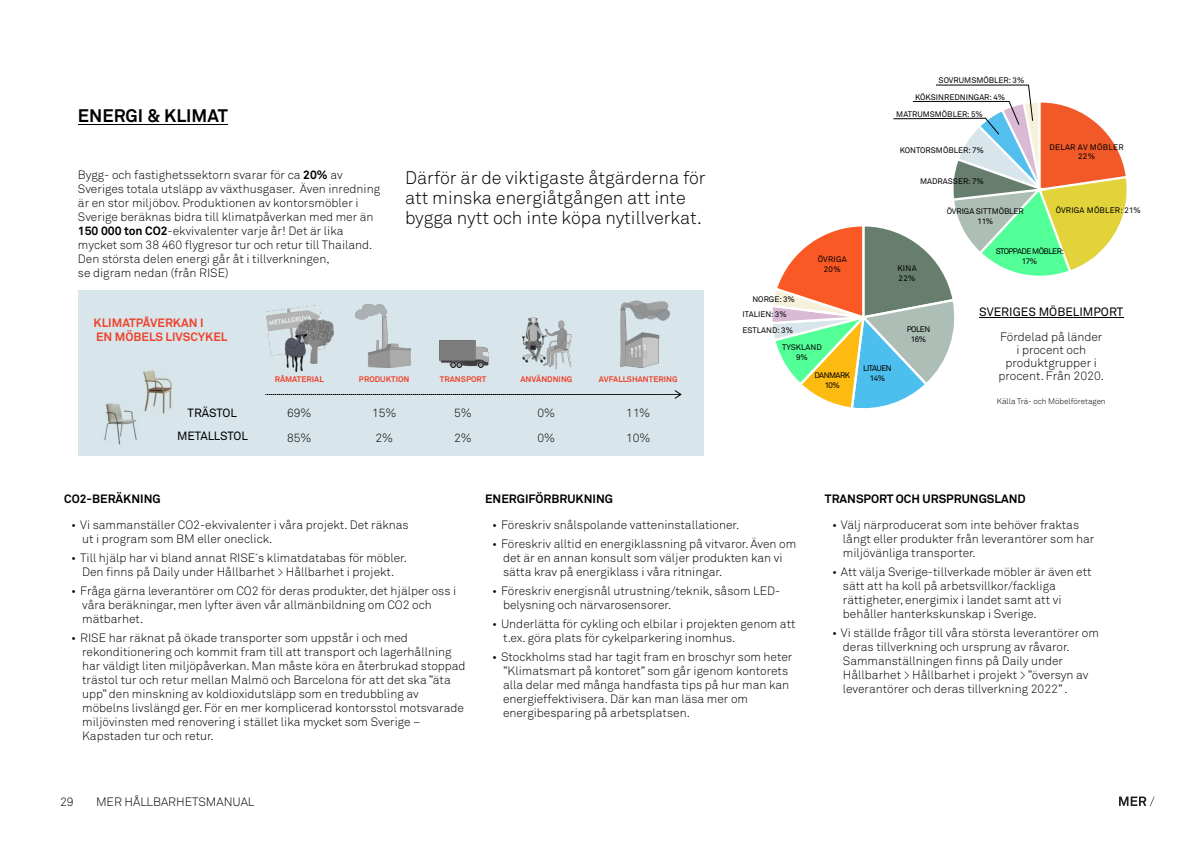
<style>
.page{position:relative;width:1191px;height:842px;background:#fff}
.page>*{position:absolute;margin:0;border:0;box-sizing:border-box;transform-origin:0 0}
.t1{font:300 18px/20px "Akkurat Std";color:#000}
.t2{font:700 18px "Akkurat Std";color:#000}
.t3{font:300 12px/14px "Akkurat Std";color:#000}
.t4{font:700 12px "Akkurat Std";color:#000}
.t5{font:700 12px/14px "Akkurat Std";color:#ef432d}
.t6{font:12px "Akkurat Std";color:#000}
.t7{font:300 11.9px "Akkurat Std";color:#000}
.t8{font:300 11.8px/25.1px "Akkurat Std";color:#000}
.t9{font:11.8px/23.4px "Akkurat Std";letter-spacing:-.005em;color:#000;text-align:center}
.t10{font:700 8.1px "Akkurat Std";color:#ef432d}
.t11{font:8px/10px "Akkurat Std";color:#000;text-align:center}
.t12{font:8px/10px "Akkurat Std";letter-spacing:-.065em;color:#000;text-align:center}
.t13{font:300 8px "Akkurat Std";color:#000}
.t14{font:8px/9px "Akkurat Std";letter-spacing:.035em;color:#000;text-align:center}
.t15{font:8px "Akkurat Std";letter-spacing:.025em;color:#000}
.t16{font:8px/10px "Akkurat Std";letter-spacing:.03em;color:#000;text-align:center}
.s1{font-weight:700}
</style>
<div class="page">
<svg style="left:1119px;top:796px;width:35px;height:10px"></svg>
<hr style="left:78px;top:124px;width:150px;height:1px;background:#000">
<svg style="left:772px;top:85px;width:355px;height:324px"></svg>
<hr style="left:979px;top:317px;width:144px;height:1px;background:#000">
<div style="left:78px;top:291px;width:625px;height:164px;background:#d8e5ea"></div>
<img style="left:355px;top:305px;width:56px;height:63px">
<img style="left:440px;top:341px;width:48px;height:27px">
<img style="left:266px;top:305px;width:67px;height:67px">
<img style="left:620px;top:300px;width:49px;height:68px">
<img style="left:522px;top:317px;width:49px;height:51px">
<img style="left:143px;top:370px;width:29px;height:44px">
<svg style="left:266px;top:390px;width:415px;height:9px"></svg>
<img style="left:104px;top:403px;width:33px;height:42px">
<h1 class="t2" style="left:78px;top:108px;width:151px">ENERGI &amp; KLIMAT</h1>
<p class="t3" style="left:78px;top:169px;width:304px">Bygg- och fastighetssektorn svarar för ca <span class="s1">20%</span> av Sveriges totala utsläpp av växthusgaser. Även inredning är en stor miljöbov. Produktionen av kontorsmöbler i Sverige beräknas bidra till klimatpåverkan med mer än <span class="s1">150 000 ton CO2</span>-ekvivalenter varje år! Det är lika mycket som 38 460 flygresor tur och retur till Thailand.<br>Den största delen energi går åt i tillverkningen,<br>se digram nedan (från RISE)</p>
<h1 class="t1" style="left:405px;top:169px;width:302px">Därför är de viktigaste åtgärderna för att minska energiåtgången att inte bygga nytt och inte köpa nytillverkat.</h1>
<p class="t5" style="left:94px;top:316px;width:135px">KLIMATPÅVERKAN I<br>EN MÖBELS LIVSCYKEL</p>
<p class="t9" style="left:177px;top:402px;width:72px">TRÄSTOL<br>METALLSTOL</p>
<p class="t10" style="left:275px;top:376px;width:51px">RÅMATERIAL</p>
<p class="t10" style="left:359px;top:376px;width:52px">PRODUKTION</p>
<p class="t10" style="left:440px;top:376px;width:48px">TRANSPORT</p>
<p class="t10" style="left:520px;top:376px;width:53px">ANVÄNDNING</p>
<p class="t10" style="left:599px;top:376px;width:80px">AVFALLSHANTERING</p>
<p class="t8" style="left:287px;top:401px;width:26px">69%</p>
<p class="t7" style="left:372px;top:408px;width:26px">15%</p>
<p class="t8" style="left:454px;top:401px;width:19px">5%</p>
<p class="t8" style="left:626px;top:401px;width:25px">11%</p>
<p class="t8" style="left:287px;top:427px;width:26px">85%</p>
<p class="t8" style="left:375px;top:427px;width:19px">2%</p>
<p class="t8" style="left:454px;top:427px;width:19px">2%</p>
<p class="t8" style="left:626px;top:427px;width:26px">10%</p>
<p class="t8" style="left:537px;top:401px;width:19px">0%<br>0%</p>
<p class="t11" style="left:915px;top:72px;width:111px;line-height:17px;text-align:left;text-indent:24px">SOVRUMSMÖBLER: 3%<br>KÖKSINREDNINGAR: 4%</p>
<p class="t11" style="left:752px;top:295px;width:44px">NORGE: 3%</p>
<p class="t16" style="left:817px;top:255px;width:31px">ÖVRIGA<br>20%</p>
<p class="t11" style="left:896px;top:110px;width:88px">MATRUMSMÖBLER: 5%</p>
<p class="t11" style="left:899px;top:145px;width:86px">KONTORSMÖBLER: 7%</p>
<p class="t11" style="left:920px;top:177px;width:65px">MADRASSER: 7%</p>
<p class="t14" style="left:1049px;top:143px;width:76px">DELAR AV MÖBLER<br>22%</p>
<p class="t11" style="left:897px;top:264px;width:21px;text-align:left">KINA<br>22%</p>
<p class="t15" style="left:1055px;top:207px;width:87px">ÖVRIGA MÖBLER: 21%</p>
<p class="t11" style="left:946px;top:206px;width:78px">ÖVRIGA SITTMÖBLER<br>11%</p>
<p class="t12" style="left:995px;top:247px;width:70px">STOPPADE MÖBLER:<br>17%</p>
<p class="t11" style="left:742px;top:310px;width:46px">ITALIEN: 3%</p>
<p class="t11" style="left:742px;top:326px;width:52px">ESTLAND: 3%</p>
<p class="t11" style="left:782px;top:342px;width:41px">TYSKLAND<br>9%</p>
<p class="t12" style="left:863px;top:363px;width:30px">LITAUEN</p>
<p class="t12" style="left:814px;top:371px;width:37px">DANMARK</p>
<p class="t11" style="left:869px;top:373px;width:17px">14%</p>
<p class="t11" style="left:824px;top:381px;width:17px">10%</p>
<p class="t11" style="left:906px;top:325px;width:25px">POLEN<br>16%</p>
<p class="t6" style="left:979px;top:306px;width:145px">SVERIGES MÖBELIMPORT</p>
<p class="t3" style="left:998px;top:331px;width:107px;line-height:13px;text-align:center">Fördelad på länder i procent och produktgrupper i procent. Från 2020.</p>
<p class="t13" style="left:997px;top:397px;width:110px">Källa Trä- och Möbelföretagen</p>
<p class="t4" style="left:64px;top:493px;width:98px">CO2-BERÄKNING</p>
<p class="t3" style="left:82px;top:518px;width:328px;text-indent:-11px">• Vi sammanställer CO2-ekvivalenter i våra projekt. Det räknas ut i program som BM eller oneclick.</p>
<p class="t3" style="left:71px;top:551px;width:337px;text-align:center">• Till hjälp har vi bland annat RISE´s klimatdatabas för möbler.<br>Den finns på Daily under Hållbarhet &gt; Hållbarhet i projekt.</p>
<p class="t3" style="left:82px;top:584px;width:376px;text-indent:-11px">• Fråga gärna leverantörer om CO2 för deras produkter, det hjälper oss i våra beräkningar, men lyfter även vår allmänbildning om CO2 och mätbarhet.</p>
<p class="t3" style="left:82px;top:631px;width:385px;text-indent:-11px">• RISE har räknat på ökade transporter som uppstår i och med rekonditionering och kommit fram till att transport och lagerhållning har väldigt liten miljöpåverkan. Man måste köra en återbrukad stoppad trästol tur och retur mellan Malmö och Barcelona för att det ska ”äta upp” den minskning av koldioxidutsläpp som en tredubbling av möbelns livslängd ger. För en mer komplicerad kontorsstol motsvarade miljövinsten med renovering i stället lika mycket som Sverige – Kapstaden tur och retur.</p>
<p class="t3" style="left:60px;top:795px;width:15px">29</p>
<p class="t3" style="left:96px;top:795px;width:160px">MER HÅLLBARHETSMANUAL</p>
<p class="t4" style="left:485px;top:493px;width:130px">ENERGIFÖRBRUKNING</p>
<p class="t3" style="left:492px;top:518px;width:249px">• Föreskriv snålspolande vatteninstallationer.</p>
<p class="t3" style="left:503px;top:537px;width:295px;text-indent:-11px">• Föreskriv alltid en energiklassning på vitvaror. Även om det är en annan konsult som väljer produkten kan vi sätta krav på energiklass i våra ritningar.</p>
<p class="t3" style="left:503px;top:584px;width:279px;text-indent:-11px">• Föreskriv energisnål utrustning/teknik, såsom LED&shy;belysning och närvarosensorer.</p>
<p class="t3" style="left:503px;top:617px;width:294px;text-indent:-11px">• Underlätta för cykling och elbilar i projekten genom att t.ex. göra plats för cykelparkering inomhus.</p>
<p class="t3" style="left:503px;top:650px;width:291px;text-indent:-11px">• Stockholms stad har tagit fram en broschyr som heter ”Klimatsmart på kontoret” som går igenom kontorets alla delar med många handfasta tips på hur man kan energieffektivisera. Där kan man läsa mer om energibesparing på arbetsplatsen.</p>
<p class="t4" style="left:825px;top:493px;width:202px">TRANSPORT OCH URSPRUNGSLAND</p>
<p class="t3" style="left:843px;top:518px;width:253px;text-indent:-11px">• Välj närproducerat som inte behöver fraktas långt eller produkter från leverantörer som har miljövänliga transporter.</p>
<p class="t3" style="left:843px;top:565px;width:250px;text-indent:-11px">• Att välja Sverige-tillverkade möbler är även ett sätt att ha koll på arbetsvillkor/fackliga rättigheter, energimix i landet samt att vi behåller hanterkskunskap i Sverige.</p>
<p class="t3" style="left:843px;top:626px;width:257px;text-indent:-11px">• Vi ställde frågor till våra största leverantörer om deras tillverkning och ursprung av råvaror.<br>Sammanställningen finns på Daily under Hållbarhet &gt; Hållbarhet i projekt &gt; ”översyn av leverantörer och deras tillverkning 2022” .</p>
</div>
